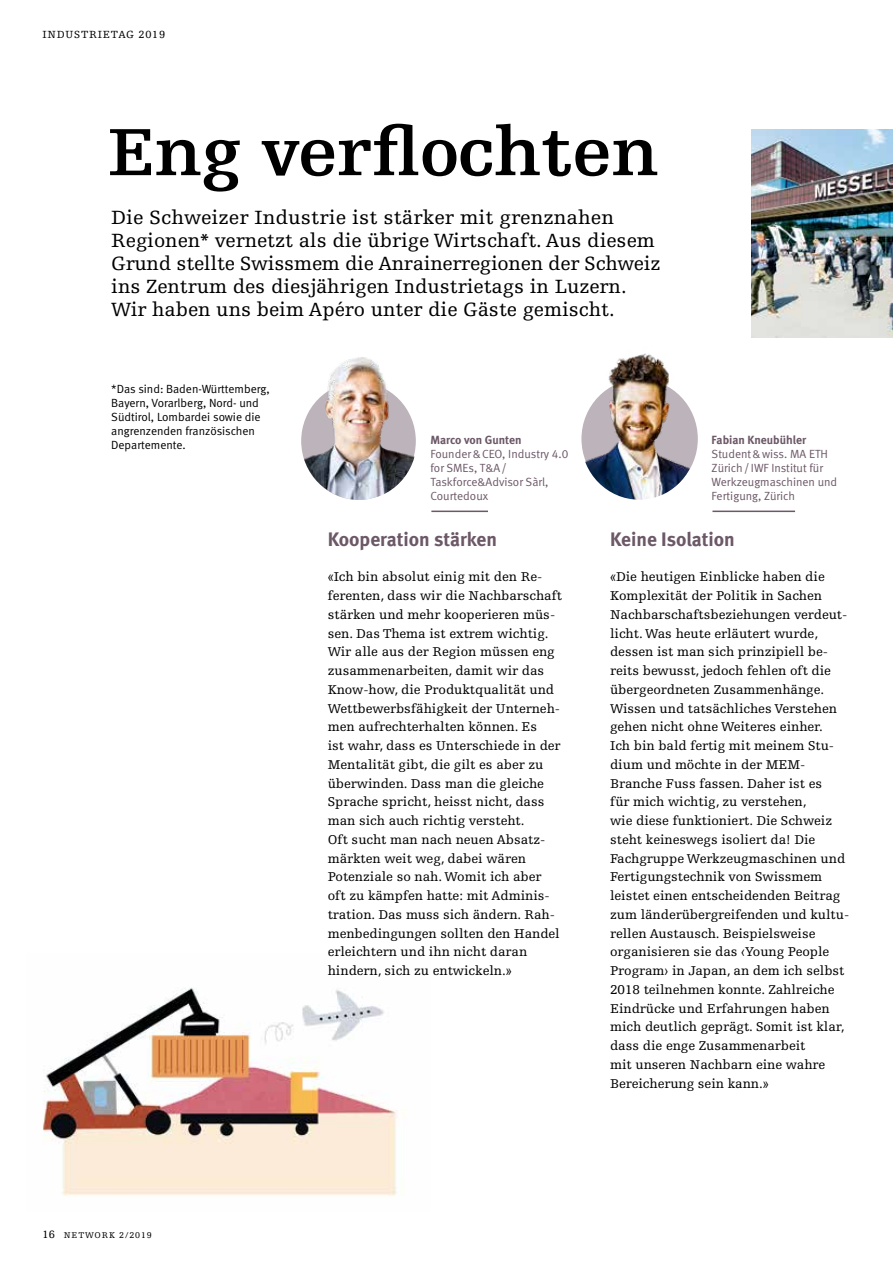
<style>
.page{position:relative;width:893px;height:1263px;background:#fff}
.page>*{position:absolute;margin:0;border:0;box-sizing:border-box;transform-origin:0 0}
.t1{font:700 70.5px "Egyptienne F";color:#000}
.t2{font:20.25px/23px "Egyptienne F";color:#000}
.t3{font:19.5px "Meta Bold LF";color:#6c5867}
.t4{font:13.5px/18.8px "Egyptienne F";letter-spacing:-.005em;color:#000}
.t5{font:11.85px/14.1px "Meta Normal LF";color:#6c5867}
.t6{font:11.85px/14.1px "Meta Normal LF";color:#000}
.t7{font:11.85px "Meta Bold LF";color:#6c5867}
.t8{font:10.95px "Egyptienne F";letter-spacing:.07em;color:#000}
.t9{font:8.85px "Egyptienne F";letter-spacing:.1em;color:#000}
.s1{font-size:11.25px}
</style>
<div class="page">
<img style="left:42px;top:988px;width:364px;height:208px">
<hr style="left:431px;top:511px;width:57px;height:1px;background:#6c5867">
<hr style="left:712px;top:511px;width:83px;height:1px;background:#6c5867">
<img style="left:301px;top:357px;width:115px;height:143px">
<img style="left:581px;top:353px;width:115px;height:147px">
<img style="left:752px;top:129px;width:141px;height:209px">
<p class="t8" style="left:43px;top:28px;width:124px">INDUSTRIETAG 2019</p>
<h1 class="t1" style="left:108px;top:113px;width:552px">Eng verflochten</h1>
<p class="t2" style="left:111px;top:206px;width:551px">Die Schweizer Industrie ist stärker mit grenznahen Regionen* vernetzt als die übrige Wirtschaft. Aus diesem Grund stellte Swissmem die Anrainerregionen der Schweiz ins Zentrum des diesjährigen Industrietags in Luzern.<br>Wir haben uns beim Apéro unter die Gäste gemischt.</p>
<p class="t6" style="left:111px;top:381px;width:160px">*Das sind: Baden-Württemberg,<br>Bayern, Vorarlberg, Nord- und<br>Südtirol, Lombardei sowie die angrenzenden französischen<br>Departemente.</p>
<p class="t7" style="left:431px;top:432px;width:92px">Marco von Gunten</p>
<p class="t5" style="left:431px;top:446px;width:139px">Founder&amp;CEO, Industry 4.0 for SMEs, T&amp;A/<br>Taskforce&amp;Advisor Sàrl,<br>Courtedoux</p>
<p class="t7" style="left:712px;top:432px;width:96px">Fabian Kneubühler</p>
<p class="t5" style="left:712px;top:446px;width:127px">Student&amp;wiss. MA ETH<br>Zürich/ IWF Institut für<br>Werkzeugmaschinen und<br>Fertigung, Zürich</p>
<p class="t9" style="left:43px;top:1230px;width:111px"><span class="s1">16</span> NETWORK 2/2019</p>
<h3 class="t3" style="left:328px;top:527px;width:171px">Kooperation stärken</h3>
<p class="t4" style="left:328px;top:568px;width:236px">«Ich bin absolut einig mit den Re&shy;ferenten, dass wir die Nachbarschaft stärken und mehr kooperieren müs&shy;sen. Das Thema ist extrem wichtig.<br>Wir alle aus der Region müssen eng zusammenarbeiten, damit wir das Know-how, die Produktqualität und Wettbewerbsfähigkeit der Unterneh&shy;men aufrechterhalten können. Es<br>ist wahr, dass es Unterschiede in der Mentalität gibt, die gilt es aber zu überwinden. Dass man die gleiche Sprache spricht, heisst nicht, dass man sich auch richtig versteht.<br>Oft sucht man nach neuen Absatz&shy;märkten weit weg, dabei wären Potenziale so nah. Womit ich aber oft zu kämpfen hatte: mit Adminis&shy;tration. Das muss sich ändern. Rah&shy;menbedingungen sollten den Handel erleichtern und ihn nicht daran hindern, sich zu entwickeln.»</p>
<h3 class="t3" style="left:610px;top:527px;width:126px">Keine Isolation</h3>
<p class="t4" style="left:610px;top:568px;width:241px">«Die heutigen Einblicke haben die Komplexität der Politik in Sachen Nachbarschaftsbeziehungen verdeut&shy;licht. Was heute erläutert wurde, dessen ist man sich prinzipiell be&shy;reits bewusst, jedoch fehlen oft die übergeordneten Zusammenhänge.<br>Wissen und tatsächliches Verstehen gehen nicht ohne Weiteres einher.<br>Ich bin bald fertig mit meinem Stu&shy;dium und möchte in der MEM-Branche Fuss fassen. Daher ist es<br>für mich wichtig, zu verstehen,<br>wie diese funktioniert. Die Schweiz steht keineswegs isoliert da! Die Fachgruppe Werkzeugmaschinen und Fertigungstechnik von Swissmem leistet einen entscheidenden Beitrag zum länderübergreifenden und kultu&shy;rellen Austausch. Beispielsweise organisieren sie das ‹Young People Program› in Japan, an dem ich selbst 2018 teilnehmen konnte. Zahlreiche Eindrücke und Erfahrungen haben mich deutlich geprägt. Somit ist klar, dass die enge Zusammenarbeit<br>mit unseren Nachbarn eine wahre Bereicherung sein kann.»</p>
</div>
